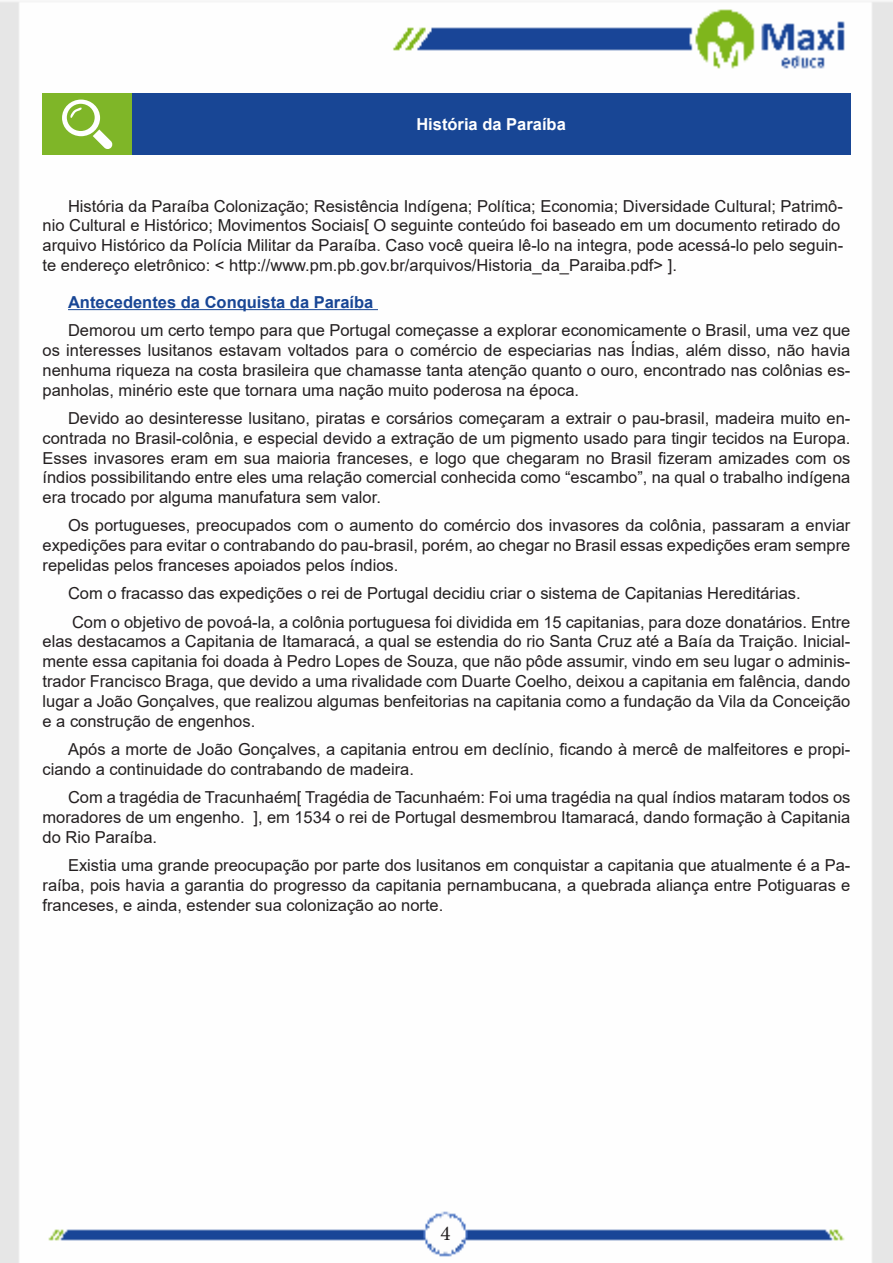
<style>
.page{position:relative;width:893px;height:1263px;background:#fff}
.page>*{position:absolute;margin:0;border:0;box-sizing:border-box;transform-origin:0 0}
.t1{font:21px "Minion Pro";color:#231f20}
.TEXTO_BASE{font:16.5px/19.8px "Arial";color:#231f20;text-align:justify}
.TITULO_DE_ASSUNTO__C{font:700 16.5px "Arial";color:#184695}
.Titulo_de_Caixa{font:700 16.5px "Arial";color:#fff}
</style>
<div class="page">
<img style="left:0;top:1px;width:893px;height:1262px">
<hr style="left:68px;top:309px;width:310px;height:1px;background:#184695">
<div style="left:43px;top:94px;width:89px;height:61px;background:#7fb628"></div>
<div style="left:132px;top:94px;width:718px;height:61px;background:#184695"></div>
<svg style="left:62px;top:100px;width:51px;height:49px"></svg>
<p class="Titulo_de_Caixa" style="left:416px;top:113px;width:151px">História da Paraíba</p>
<p class="TEXTO_BASE" style="left:43px;top:196px;width:802px;text-align:left;text-indent:26px">História da Paraíba Colonização; Resistência Indígena; Política; Economia; Diversidade Cultural; Patrimô&shy;nio Cultural e Histórico; Movimentos Sociais[ O seguinte conteúdo foi baseado em um documento retirado do arquivo Histórico da Polícia Militar da Paraíba. Caso você queira lê-lo na integra, pode acessá-lo pelo seguin&shy;te endereço eletrônico: &lt; http://www.pm.pb.gov.br/arquivos/Historia_da_Paraiba.pdf&gt; ].</p>
<p class="TITULO_DE_ASSUNTO__C" style="left:68px;top:290px;width:307px">Antecedentes da Conquista da Paraíba</p>
<p class="TEXTO_BASE" style="left:43px;top:320px;width:809px;text-indent:26px">Demorou um certo tempo para que Portugal começasse a explorar economicamente o Brasil, uma vez que os interesses lusitanos estavam voltados para o comércio de especiarias nas Índias, além disso, não havia nenhuma riqueza na costa brasileira que chamasse tanta atenção quanto o ouro, encontrado nas colônias es&shy;panholas, minério este que tornara uma nação muito poderosa na época.</p>
<p class="TEXTO_BASE" style="left:43px;top:408px;width:809px;text-indent:26px">Devido ao desinteresse lusitano, piratas e corsários começaram a extrair o pau-brasil, madeira muito en&shy;contrada no Brasil-colônia, e especial devido a extração de um pigmento usado para tingir tecidos na Europa.<br>Esses invasores eram em sua maioria franceses, e logo que chegaram no Brasil fizeram amizades com os índios possibilitando entre eles uma relação comercial conhecida como “escambo”, na qual o trabalho indígena era trocado por alguma manufatura sem valor.</p>
<p class="TEXTO_BASE" style="left:43px;top:516px;width:809px;text-indent:26px">Os portugueses, preocupados com o aumento do comércio dos invasores da colônia, passaram a enviar expedições para evitar o contrabando do pau-brasil, porém, ao chegar no Brasil essas expedições eram sempre repelidas pelos franceses apoiados pelos índios.</p>
<p class="TEXTO_BASE" style="left:68px;top:583px;width:734px">Com o fracasso das expedições o rei de Portugal decidiu criar o sistema de Capitanias Hereditárias.</p>
<p class="TEXTO_BASE" style="left:43px;top:612px;width:809px;text-indent:29px">Com o objetivo de povoá-la, a colônia portuguesa foi dividida em 15 capitanias, para doze donatários. Entre elas destacamos a Capitania de Itamaracá, a qual se estendia do rio Santa Cruz até a Baía da Traição. Inicial&shy;mente essa capitania foi doada à Pedro Lopes de Souza, que não pôde assumir, vindo em seu lugar o adminis&shy;trador Francisco Braga, que devido a uma rivalidade com Duarte Coelho, deixou a capitania em falência, dando lugar a João Gonçalves, que realizou algumas benfeitorias na capitania como a fundação da Vila da Conceição e a construção de engenhos.</p>
<p class="TEXTO_BASE" style="left:43px;top:739px;width:809px;text-indent:26px">Após a morte de João Gonçalves, a capitania entrou em declínio, ficando à mercê de malfeitores e propi&shy;ciando a continuidade do contrabando de madeira.</p>
<p class="TEXTO_BASE" style="left:43px;top:787px;width:809px;text-indent:26px">Com a tragédia de Tracunhaém[ Tragédia de Tacunhaém: Foi uma tragédia na qual índios mataram todos os moradores de um engenho. ], em 1534 o rei de Portugal desmembrou Itamaracá, dando formação à Capitania do Rio Paraíba.</p>
<p class="TEXTO_BASE" style="left:43px;top:855px;width:809px;text-indent:26px">Existia uma grande preocupação por parte dos lusitanos em conquistar a capitania que atualmente é a Pa&shy;raíba, pois havia a garantia do progresso da capitania pernambucana, a quebrada aliança entre Potiguaras e franceses, e ainda, estender sua colonização ao norte.</p>
<p class="t1" style="left:440px;top:1219px;width:12px">4</p>
</div>
